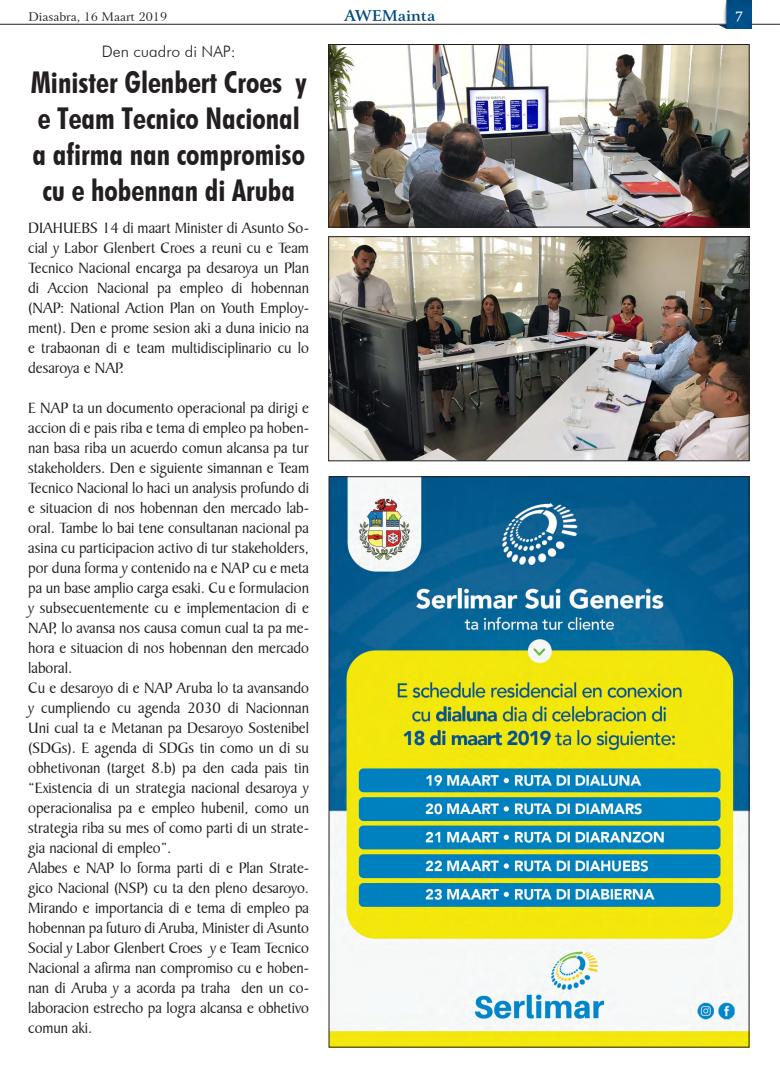
<style>
.page{position:relative;width:780px;height:1078px;background:#fff}
.page>*{position:absolute;margin:0;border:0;box-sizing:border-box;transform-origin:0 0}
.t1{font:700 condensed 30px/36px "Futura BT";color:#231f20;text-align:center}
.Body_Text_14{font:16px/20px "Baker Signet BT";color:#231f20;text-align:justify}
.t2{font:300 15.8px "Futura BT";color:#231f20}
.t3{font:700 15px "Arrus BT";color:#004b80}
.t4{font:14px "Charter ITCTT";color:#fff}
.t5{font:12px "Arrus BT";color:#231f20}
</style>
<div class="page">
<img style="left:718px;top:0;width:33px;height:28px">
<svg style="left:751px;top:24px;width:29px;height:1px"></svg>
<hr style="left:0;top:24px;width:726px;height:1px;background:#231f20">
<img style="left:331px;top:478px;width:416px;height:567px">
<img style="left:330px;top:238px;width:417px;height:221px">
<div style="left:328px;top:236px;width:421px;height:225px;border:1px solid #231f20"></div>
<img style="left:330px;top:46px;width:417px;height:179px">
<div style="left:328px;top:44px;width:421px;height:183px;border:1px solid #231f20"></div>
<p class="t5" style="left:29px;top:9px;width:140px">Diasabra, 16 Maart 2019</p>
<p class="t3" style="left:344px;top:6px;width:92px">AWEMainta</p>
<p class="t4" style="left:735px;top:7px;width:9px">7</p>
<p class="t2" style="left:102px;top:41px;width:135px">Den cuadro di NAP:</p>
<p class="t1" style="left:31px;top:64px;width:277px">Minister Glenbert Croes y e Team Tecnico Nacional a afirma nan compromiso cu e hobennan di Aruba</p>
<p class="Body_Text_14" style="left:28px;top:218px;width:282px">DIAHUEBS 14 di maart Minister di Asunto So&shy;cial y Labor Glenbert Croes a reuni cu e Team Tecnico Nacional encarga pa desaroya un Plan di Accion Nacional pa empleo di hobennan (NAP: National Action Plan on Youth Employ&shy;ment). Den e prome sesion aki a duna inicio na e trabaonan di e team multidisciplinario cu lo desaroya e NAP.</p>
<p class="Body_Text_14" style="left:28px;top:398px;width:282px">E NAP ta un documento operacional pa dirigi e accion di e pais riba e tema di empleo pa hoben&shy;nan basa riba un acuerdo comun alcansa pa tur stakeholders. Den e siguiente simannan e Team Tecnico Nacional lo haci un analysis profundo di e situacion di nos hobennan den mercado lab&shy;oral. Tambe lo bai tene consultanan nacional pa asina cu participacion activo di tur stakeholders, por duna forma y contenido na e NAP cu e meta pa un base amplio carga esaki. Cu e formulacion y subsecuentemente cu e implementacion di e NAP, lo avansa nos causa comun cual ta pa me&shy;hora e situacion di nos hobennan den mercado laboral.</p>
<p class="Body_Text_14" style="left:28px;top:678px;width:282px">Cu e desaroyo di e NAP Aruba lo ta avansando y cumpliendo cu agenda 2030 di Nacionnan Uni cual ta e Metanan pa Desaroyo Sostenibel (SDGs). E agenda di SDGs tin como un di su obhetivonan (target 8.b) pa den cada pais tin “Existencia di un strategia nacional desaroya y operacionalisa pa e empleo hubenil, como un strategia riba su mes of como parti di un strate&shy;gia nacional di empleo”.</p>
<p class="Body_Text_14" style="left:28px;top:858px;width:282px">Alabes e NAP lo forma parti di e Plan Strate&shy;gico Nacional (NSP) cu ta den pleno desaroyo.<br>Mirando e importancia di e tema di empleo pa hobennan pa futuro di Aruba, Minister di Asunto Social y Labor Glenbert Croes y e Team Tecnico Nacional a afirma nan compromiso cu e hoben&shy;nan di Aruba y a acorda pa traha den un co&shy;laboracion estrecho pa logra alcansa e obhetivo comun aki.</p>
</div>
